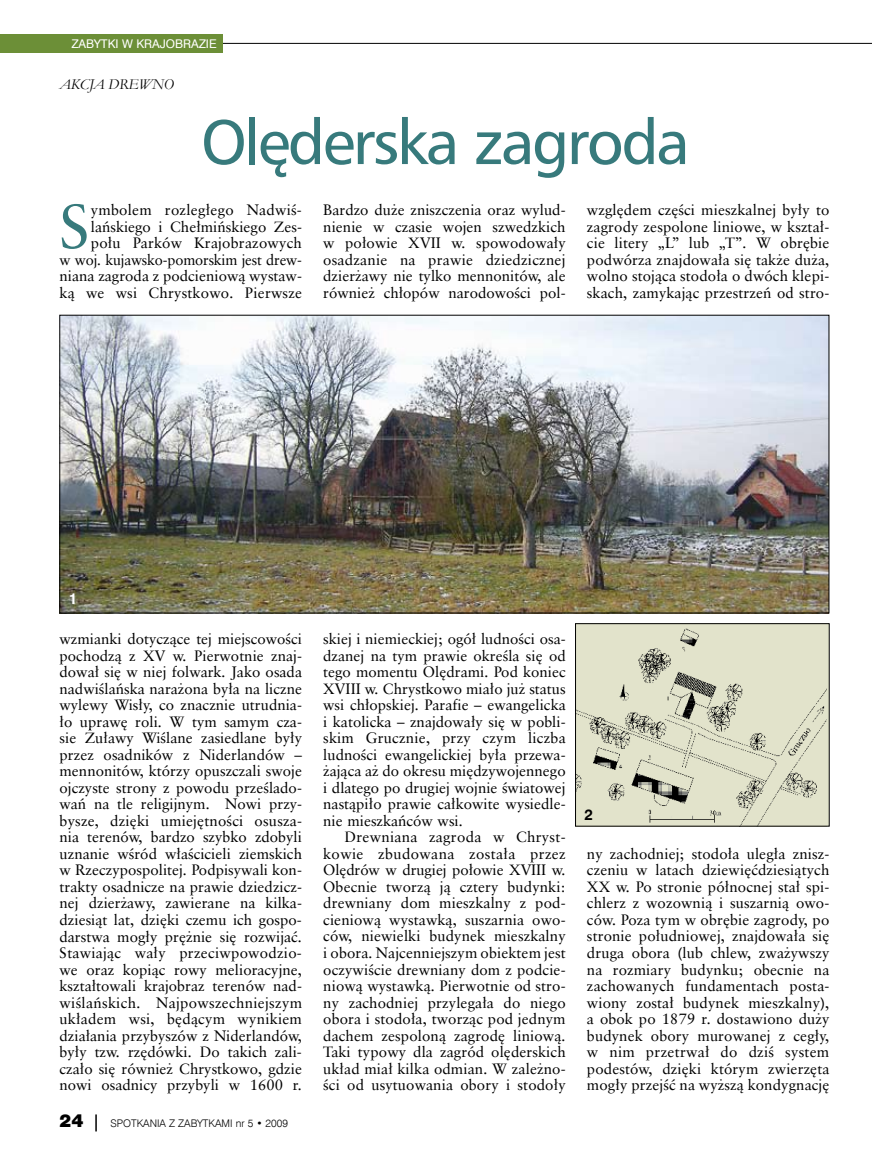
<style>
.page{position:relative;width:872px;height:1157px;background:#fff}
.page>*{position:absolute;margin:0;border:0;box-sizing:border-box;transform-origin:0 0}
.t1{font:63px "Humnst 777 EU";letter-spacing:-.04em;color:#377a7c}
.t2{font:62.25px "Class Garmnd EU";color:#377a7c}
.t3{font:16.5px "Swis 721 Blk 2 EU";color:#000}
.t4{font:15px/16.5px "Class Garmnd EU";color:#000;text-align:justify}
.t5{font:italic 15px "Garamond";color:#000}
.t6{font:15px "Swis 721 EU Bold";color:#fff}
.t7{font:15px "Swis 721 EU Bold";color:#000}
.t8{font:12px "Swis 721 EU Normal";color:#fff}
.t9{font:10.5px "Swis 721 Lt EU";color:#000}
</style>
<div class="page">
<svg style="left:95px;top:1114px;width:2px;height:17px"></svg>
<hr style="left:146px;top:43px;width:726px;height:1px;background:#000">
<div style="left:0;top:34px;width:222px;height:19px;background:#6c8f37"></div>
<img style="left:577px;top:625px;width:249px;height:199px">
<div style="left:575px;top:623px;width:254px;height:203px;border:1px solid #000"></div>
<img style="left:62px;top:317px;width:765px;height:294px">
<p class="t8" style="left:71px;top:36px;width:147px">ZABYTKI W KRAJOBRAZIE</p>
<p class="t5" style="left:60px;top:74px;width:116px">AKCJA DREWNO</p>
<h1 class="t1" style="left:201px;top:103px;width:490px">Olęderska zagroda</h1>
<p class="t4" style="left:60px;top:202px;width:244px;text-align:right">ymbolem rozległego Nadwiś&shy;lańskiego i Chełmińskiego Zes&shy;połu Parków Krajobrazowych<br>w woj. kujawsko-pomorskim jest drew&shy;niana zagroda z podcieniową wystaw&shy;ką we wsi Chrystkowo. Pierwsze</p>
<h2 class="t2" style="left:60px;top:188px;width:33px">S</h2>
<p class="t4" style="left:323px;top:202px;width:244px">Bardzo duże zniszczenia oraz wylud&shy;nienie w czasie wojen szwedzkich w połowie XVII w. spowodowały osadzanie na prawie dziedzicznej dzierżawy nie tylko mennonitów, ale również chłopów narodowości pol-</p>
<p class="t4" style="left:587px;top:202px;width:244px">względem części mieszkalnej były to zagrody zespolone liniowe, w kształ&shy;cie litery „L” lub „T”. W obrębie podwórza znajdowała się także duża, wolno stojąca stodoła o dwóch klepi&shy;skach, zamykając przestrzeń od stro-</p>
<p class="t6" style="left:69px;top:589px;width:10px">1</p>
<p class="t4" style="left:60px;top:631px;width:244px">wzmianki dotyczące tej miejscowości pochodzą z XV w. Pierwotnie znaj&shy;dował się w niej folwark. Jako osada nadwiślańska narażona była na liczne wylewy Wisły, co znacznie utrudnia&shy;ło uprawę roli. W tym samym cza&shy;sie Żuławy Wiślane zasiedlane były przez osadników z Niderlandów – mennonitów, którzy opuszczali swoje ojczyste strony z powodu prześlado&shy;wań na tle religijnym. Nowi przy&shy;bysze, dzięki umiejętności osusza&shy;nia terenów, bardzo szybko zdobyli uznanie wśród właścicieli ziemskich w Rzeczypospolitej. Podpisywali kon&shy;trakty osadnicze na prawie dziedzicz&shy;nej dzierżawy, zawierane na kilka&shy;dziesiąt lat, dzięki czemu ich gospo&shy;darstwa mogły prężnie się rozwijać.<br>Stawiając wały przeciwpowodzio&shy;we oraz kopiąc rowy melioracyjne, kształtowali krajobraz terenów nad&shy;wiślańskich. Najpowszechniejszym układem wsi, będącym wynikiem działania przybyszów z Niderlandów, były tzw. rzędówki. Do takich zali&shy;czało się również Chrystkowo, gdzie nowi osadnicy przybyli w 1600 r.</p>
<p class="t3" style="left:60px;top:1109px;width:25px">24</p>
<p class="t9" style="left:110px;top:1116px;width:179px">SPOTKANIA Z ZABYTKAMI NR 5 • 2009</p>
<p class="t4" style="left:323px;top:631px;width:244px">skiej i niemieckiej; ogół ludności osa&shy;dzanej na tym prawie określa się od tego momentu Olędrami. Pod koniec XVIII w. Chrystkowo miało już status wsi chłopskiej. Parafie – ewangelicka i katolicka – znajdowały się w pobli&shy;skim Grucznie, przy czym liczba ludności ewangelickiej była przewa&shy;żająca aż do okresu międzywojennego i dlatego po drugiej wojnie światowej nastąpiło prawie całkowite wysiedle&shy;nie mieszkańców wsi.</p>
<p class="t4" style="left:323px;top:829px;width:244px;text-indent:21px">Drewniana zagroda w Chryst&shy;kowie zbudowana została przez Olędrów w drugiej połowie XVIII w.<br>Obecnie tworzą ją cztery budynki: drewniany dom mieszkalny z pod&shy;cieniową wystawką, suszarnia owo&shy;ców, niewielki budynek mieszkalny i obora. Najcenniejszym obiektem jest oczywiście drewniany dom z podcie&shy;niową wystawką. Pierwotnie od stro&shy;ny zachodniej przylegała do niego obora i stodoła, tworząc pod jednym dachem zespoloną zagrodę liniową.<br>Taki typowy dla zagród olęderskich układ miał kilka odmian. W zależno&shy;ści od usytuowania obory i stodoły</p>
<p class="t7" style="left:584px;top:805px;width:10px">2</p>
<p class="t4" style="left:587px;top:846px;width:244px">ny zachodniej; stodoła uległa znisz&shy;czeniu w latach dziewięćdziesiątych XX w. Po stronie północnej stał spi&shy;chlerz z wozownią i suszarnią owo&shy;ców. Poza tym w obrębie zagrody, po stronie południowej, znajdowała się druga obora (lub chlew, zważywszy na rozmiary budynku; obecnie na zachowanych fundamentach posta&shy;wiony został budynek mieszkalny), a obok po 1879 r. dostawiono duży budynek obory murowanej z cegły, w nim przetrwał do dziś system podestów, dzięki którym zwierzęta mogły przejść na wyższą kondygnację</p>
</div>
